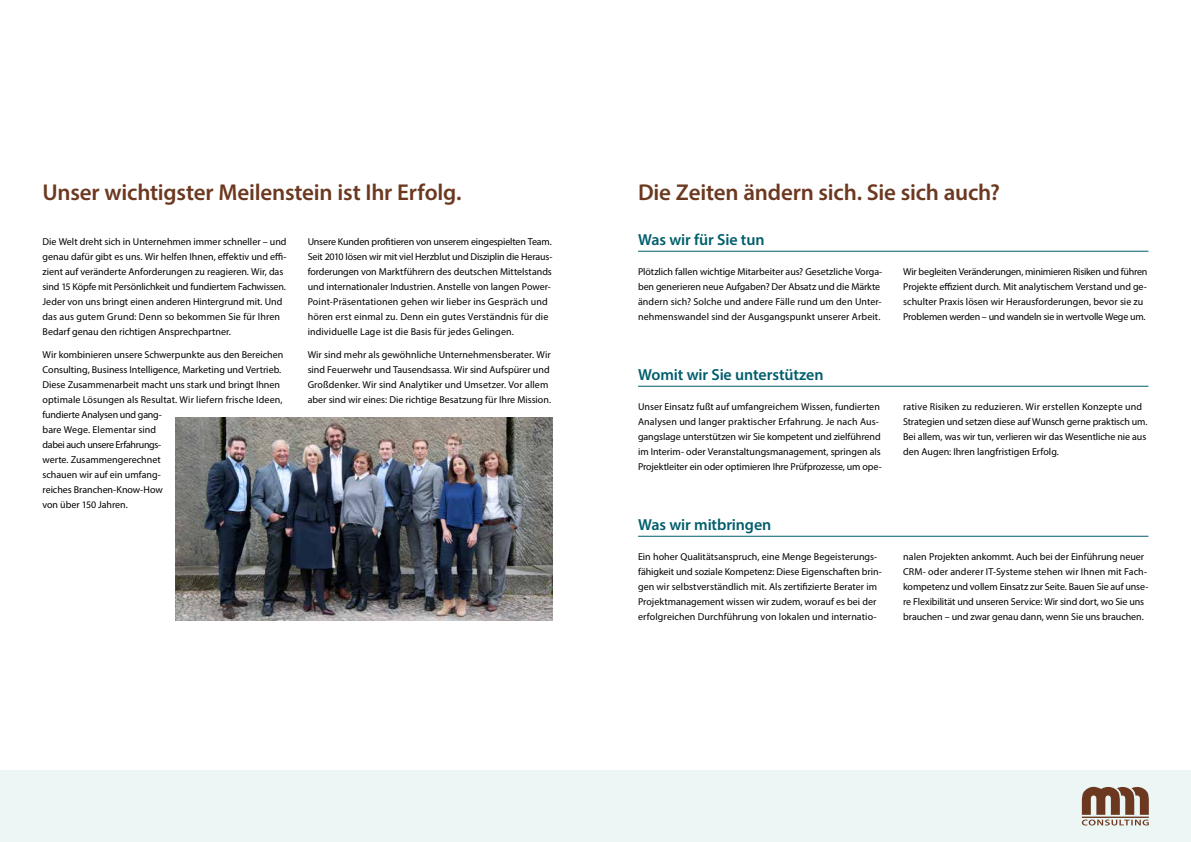
<style>
.page{position:relative;width:1191px;height:842px;background:#fff}
.page>*{position:absolute;margin:0;border:0;box-sizing:border-box;transform-origin:0 0}
.t1{font:600 23px "Myriad Pro";letter-spacing:-.01em;color:#6c3920}
.t2{font:600 16px "Myriad Pro";letter-spacing:-.01em;color:#005e6c}
.t3{font:10px/15px "Myriad Pro";color:#000}
</style>
<div class="page">
<div style="left:0;top:770px;width:1191px;height:72px;background:#ebf6f5"></div>
<svg style="left:1081px;top:786px;width:67px;height:39px"></svg>
<hr style="left:638px;top:251px;width:510px;height:1px;background:#005e6c">
<hr style="left:638px;top:386px;width:510px;height:1px;background:#005e6c">
<hr style="left:638px;top:536px;width:510px;height:1px;background:#005e6c">
<img style="left:175px;top:418px;width:378px;height:202px">
<h1 class="t1" style="left:43px;top:178px;width:421px">Unser wichtigster Meilenstein ist Ihr Erfolg.</h1>
<p class="t3" style="left:43px;top:234px;width:245px">Die Welt dreht sich in Unternehmen immer schneller – und genau dafür gibt es uns. Wir helfen Ihnen, effektiv und effi&shy;zient auf veränderte Anforderungen zu reagieren. Wir, das sind 15 Köpfe mit Persönlichkeit und fundiertem Fachwissen.<br>Jeder von uns bringt einen anderen Hintergrund mit. Und das aus gutem Grund: Denn so bekommen Sie für Ihren Bedarf genau den richtigen Ansprechpartner.</p>
<p class="t3" style="left:43px;top:347px;width:242px">Wir kombinieren unsere Schwerpunkte aus den Bereichen Consulting, Business Intelligence, Marketing und Vertrieb.<br>Diese Zusammenarbeit macht uns stark und bringt Ihnen optimale Lösungen als Resultat. Wir liefern frische Ideen, fundierte Analysen und gang-<br>bare Wege. Elementar sind<br>dabei auch unsere Erfahrungs-<br>werte. Zusammengerechnet<br>schauen wir auf ein umfang-<br>reiches Branchen-Know-How<br>von über 150 Jahren.</p>
<p class="t3" style="left:308px;top:234px;width:246px">Unsere Kunden profitieren von unserem eingespielten Team.<br>Seit 2010 lösen wir mit viel Herzblut und Disziplin die Heraus&shy;forderungen von Marktführern des deutschen Mittelstands und internationaler Industrien. Anstelle von langen Power-Point-Präsentationen gehen wir lieber ins Gespräch und hören erst einmal zu. Denn ein gutes Verständnis für die individuelle Lage ist die Basis für jedes Gelingen.</p>
<p class="t3" style="left:308px;top:347px;width:245px">Wir sind mehr als gewöhnliche Unternehmensberater. Wir sind Feuerwehr und Tausendsassa. Wir sind Aufspürer und Großdenker. Wir sind Analytiker und Umsetzer. Vor allem aber sind wir eines: Die richtige Besatzung für Ihre Mission.</p>
<h1 class="t1" style="left:638px;top:178px;width:363px">Die Zeiten ändern sich. Sie sich auch?</h1>
<h2 class="t2" style="left:638px;top:229px;width:128px">Was wir für Sie tun</h2>
<p class="t3" style="left:638px;top:264px;width:246px">Plötzlich fallen wichtige Mitarbeiter aus? Gesetzliche Vorga&shy;ben generieren neue Aufgaben? Der Absatz und die Märkte ändern sich? Solche und andere Fälle rund um den Unter&shy;nehmenswandel sind der Ausgangspunkt unserer Arbeit.</p>
<p class="t3" style="left:903px;top:264px;width:246px">Wir begleiten Veränderungen, minimieren Risiken und führen Projekte effizient durch. Mit analytischem Verstand und ge&shy;schulter Praxis lösen wir Herausforderungen, bevor sie zu Problemen werden – und wandeln sie in wertvolle Wege um.</p>
<h2 class="t2" style="left:638px;top:364px;width:187px">Womit wir Sie unterstützen</h2>
<p class="t3" style="left:638px;top:399px;width:245px">Unser Einsatz fußt auf umfangreichem Wissen, fundierten Analysen und langer praktischer Erfahrung. Je nach Aus&shy;gangslage unterstützen wir Sie kompetent und zielführend im Interim- oder Veranstaltungsmanagement, springen als Projektleiter ein oder optimieren Ihre Prüfprozesse, um ope-</p>
<p class="t3" style="left:903px;top:399px;width:246px">rative Risiken zu reduzieren. Wir erstellen Konzepte und Strategien und setzen diese auf Wunsch gerne praktisch um.<br>Bei allem, was wir tun, verlieren wir das Wesentliche nie aus den Augen: Ihren langfristigen Erfolg.</p>
<h2 class="t2" style="left:638px;top:514px;width:135px">Was wir mitbringen</h2>
<p class="t3" style="left:638px;top:549px;width:245px">Ein hoher Qualitätsanspruch, eine Menge Begeisterungs&shy;fähigkeit und soziale Kompetenz: Diese Eigenschaften brin&shy;gen wir selbstverständlich mit. Als zertifizierte Berater im Projektmanagement wissen wir zudem, worauf es bei der erfolgreichen Durchführung von lokalen und internatio-</p>
<p class="t3" style="left:903px;top:549px;width:247px">nalen Projekten ankommt. Auch bei der Einführung neuer CRM- oder anderer IT-Systeme stehen wir Ihnen mit Fach&shy;kompetenz und vollem Einsatz zur Seite. Bauen Sie auf unse&shy;re Flexibilität und unseren Service: Wir sind dort, wo Sie uns brauchen – und zwar genau dann, wenn Sie uns brauchen.</p>
</div>
